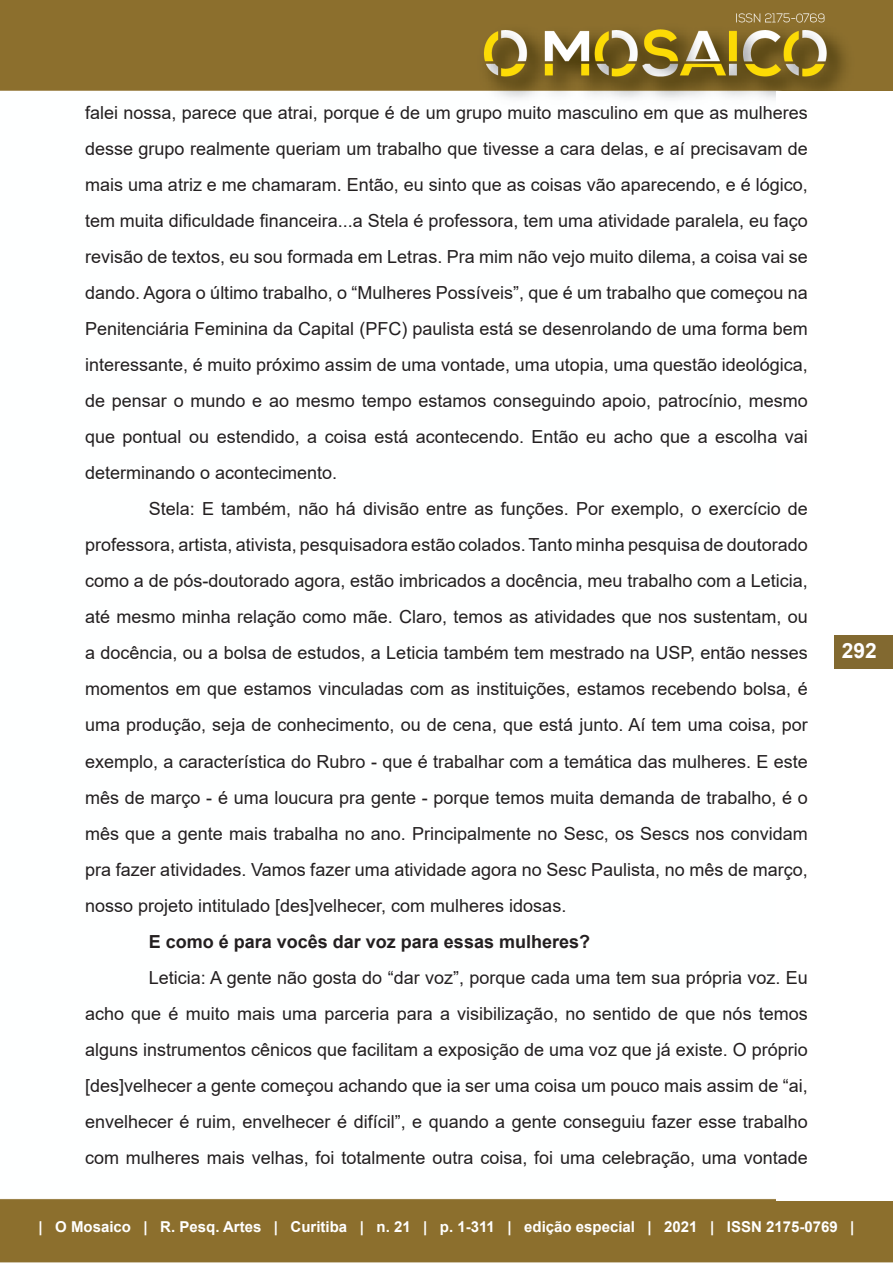
<style>
.page{position:relative;width:893px;height:1263px;background:#fff}
.page>*{position:absolute;margin:0;border:0;box-sizing:border-box;transform-origin:0 0}
.t1{font:700 21px "Arial";color:#fff}
.Corpo{font:18px/36px "Arial";color:#231f20;text-align:justify}
.Corpo-2{font:700 18px "Arial";color:#231f20}
.t2{font:700 15px "Arial";color:#fff}
</style>
<div class="page">
<img style="left:0;top:0;width:893px;height:1263px">
<div style="left:777px;top:92px;width:116px;height:1109px;background:#fff"></div>
<div style="left:834px;top:635px;width:59px;height:33px;background:#826930"></div>
<p class="Corpo" style="left:85px;top:95px;width:724px">falei nossa, parece que atrai, porque é de um grupo muito masculino em que as mulheres desse grupo realmente queriam um trabalho que tivesse a cara delas, e aí precisavam de mais uma atriz e me chamaram. Então, eu sinto que as coisas vão aparecendo, e é lógico, tem muita dificuldade financeira...a Stela é professora, tem uma atividade paralela, eu faço revisão de textos, eu sou formada em Letras. Pra mim não vejo muito dilema, a coisa vai se dando. Agora o último trabalho, o “Mulheres Possíveis”, que é um trabalho que começou na Penitenciária Feminina da Capital (PFC) paulista está se desenrolando de uma forma bem interessante, é muito próximo assim de uma vontade, uma utopia, uma questão ideológica, de pensar o mundo e ao mesmo tempo estamos conseguindo apoio, patrocínio, mesmo que pontual ou estendido, a coisa está acontecendo. Então eu acho que a escolha vai determinando o acontecimento.</p>
<p class="Corpo" style="left:85px;top:491px;width:724px;text-indent:64px">Stela: E também, não há divisão entre as funções. Por exemplo, o exercício de professora, artista, ativista, pesquisadora estão colados. Tanto minha pesquisa de doutorado como a de pós-doutorado agora, estão imbricados a docência, meu trabalho com a Leticia, até mesmo minha relação como mãe. Claro, temos as atividades que nos sustentam, ou a docência, ou a bolsa de estudos, a Leticia também tem mestrado na USP, então nesses momentos em que estamos vinculadas com as instituições, estamos recebendo bolsa, é uma produção, seja de conhecimento, ou de cena, que está junto. Aí tem uma coisa, por exemplo, a característica do Rubro - que é trabalhar com a temática das mulheres. E este mês de março - é uma loucura pra gente - porque temos muita demanda de trabalho, é o mês que a gente mais trabalha no ano. Principalmente no Sesc, os Sescs nos convidam pra fazer atividades. Vamos fazer uma atividade agora no Sesc Paulista, no mês de março, nosso projeto intitulado [des]velhecer, com mulheres idosas.</p>
<p class="Corpo-2" style="left:149px;top:928px;width:443px">E como é para vocês dar voz para essas mulheres?</p>
<p class="Corpo" style="left:85px;top:959px;width:724px;text-indent:64px">Leticia: A gente não gosta do “dar voz”, porque cada uma tem sua própria voz. Eu acho que é muito mais uma parceria para a visibilização, no sentido de que nós temos alguns instrumentos cênicos que facilitam a exposição de uma voz que já existe. O próprio [des]velhecer a gente começou achando que ia ser uma coisa um pouco mais assim de “ai, envelhecer é ruim, envelhecer é difícil”, e quando a gente conseguiu fazer esse trabalho com mulheres mais velhas, foi totalmente outra coisa, foi uma celebração, uma vontade</p>
<p class="t1" style="left:842px;top:636px;width:37px">292</p>
<p class="t2" style="left:39px;top:1216px;width:817px">| O Mosaico | R. Pesq. Artes | Curitiba | n. 21 | p. 1-311 | edição especial | 2021 | ISSN 2175-0769 |</p>
</div>
